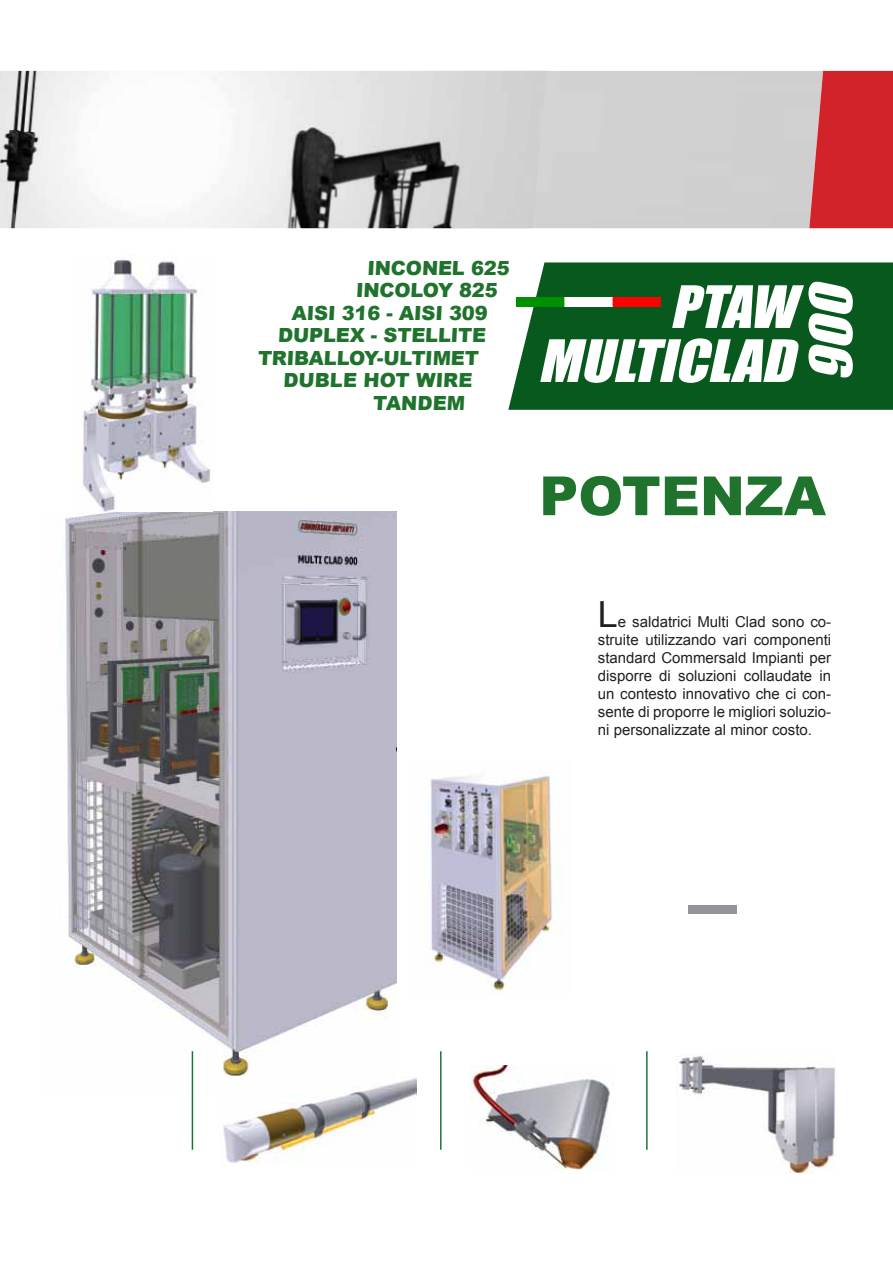
<style>
.page{position:relative;width:893px;height:1263px;background:#fff}
.page>*{position:absolute;margin:0;border:0;box-sizing:border-box;transform-origin:0 0}
.t1{font:italic 54px/54px "Impact";color:#fff;text-align:right;scale:1.04 1}
.t2{font:900 54px "Arial";color:#1f732d}
.t3{font:italic 54px "Impact";color:#fff;scale:1.09 1}
.t4{font:36px "Arial";color:#231f20}
.t5{font:900 19.5px "Arial";color:#1f732d}
.t6{font:15px/18px "Arial";color:#231f20;text-align:justify}
</style>
<div class="page">
<img style="left:0;top:71px;width:546px;height:157px">
<svg style="left:809px;top:71px;width:84px;height:157px;background:#d1343a"></svg>
<img style="left:65px;top:511px;width:331px;height:584px">
<img style="left:470px;top:1065px;width:140px;height:105px">
<img style="left:677px;top:1056px;width:159px;height:117px">
<img style="left:220px;top:1077px;width:197px;height:86px">
<img style="left:426px;top:776px;width:138px;height:215px">
<img style="left:74px;top:259px;width:138px;height:253px">
<hr style="left:192px;top:1051px;width:1px;height:99px;background:#1f732d">
<hr style="left:440px;top:1051px;width:2px;height:99px;background:#1f732d">
<hr style="left:646px;top:1051px;width:2px;height:99px;background:#1f732d">
<div style="left:508px;top:262px;width:385px;height:148px;background:#08591e"></div>
<img style="left:517px;top:298px;width:144px;height:8px">
<div style="left:688px;top:905px;width:49px;height:9px;background:#939598"></div>
<h3 class="t5" style="left:367px;top:253px;width:15px">INCONEL</h3>
<h3 class="t5" style="left:471px;top:253px;width:42px">625</h3>
<h3 class="t5" style="left:356px;top:276px;width:15px">INCOLO</h3>
<h3 class="t5" style="left:438px;top:276px;width:63px">Y 825</h3>
<h3 class="t5" style="left:292px;top:298px;width:199px">AISI 316 - AISI 309</h3>
<h3 class="t5" style="left:278px;top:321px;width:211px">DUPLEX - STELLITE</h3>
<h3 class="t5" style="left:258px;top:343px;width:224px">TRIBALLOY-ULTIMET</h3>
<h3 class="t5" style="left:283px;top:366px;width:192px">DUBLE HOT WIRE</h3>
<h3 class="t5" style="left:373px;top:388px;width:95px">TANDEM</h3>
<h1 class="t1" style="left:538px;top:278px;width:265px">PTAW<br>MULTICLAD</h1>
<h1 class="t3" style="left:789px;top:382px;width:104px;rotate:-90deg">900</h1>
<h1 class="t2" style="left:539px;top:457px;width:42px">POTENZA</h1>
<h2 class="t4" style="left:598px;top:591px;width:18px">L</h2>
<p class="t6" style="left:598px;top:613px;width:235px;text-indent:20px">e saldatrici Multi Clad sono co&shy;struite utilizzando vari componenti standard Commersald Impianti per disporre di soluzioni collaudate in un contesto innovativo che ci con&shy;sente di proporre le migliori soluzio&shy;ni personalizzate al minor costo.</p>
</div>
